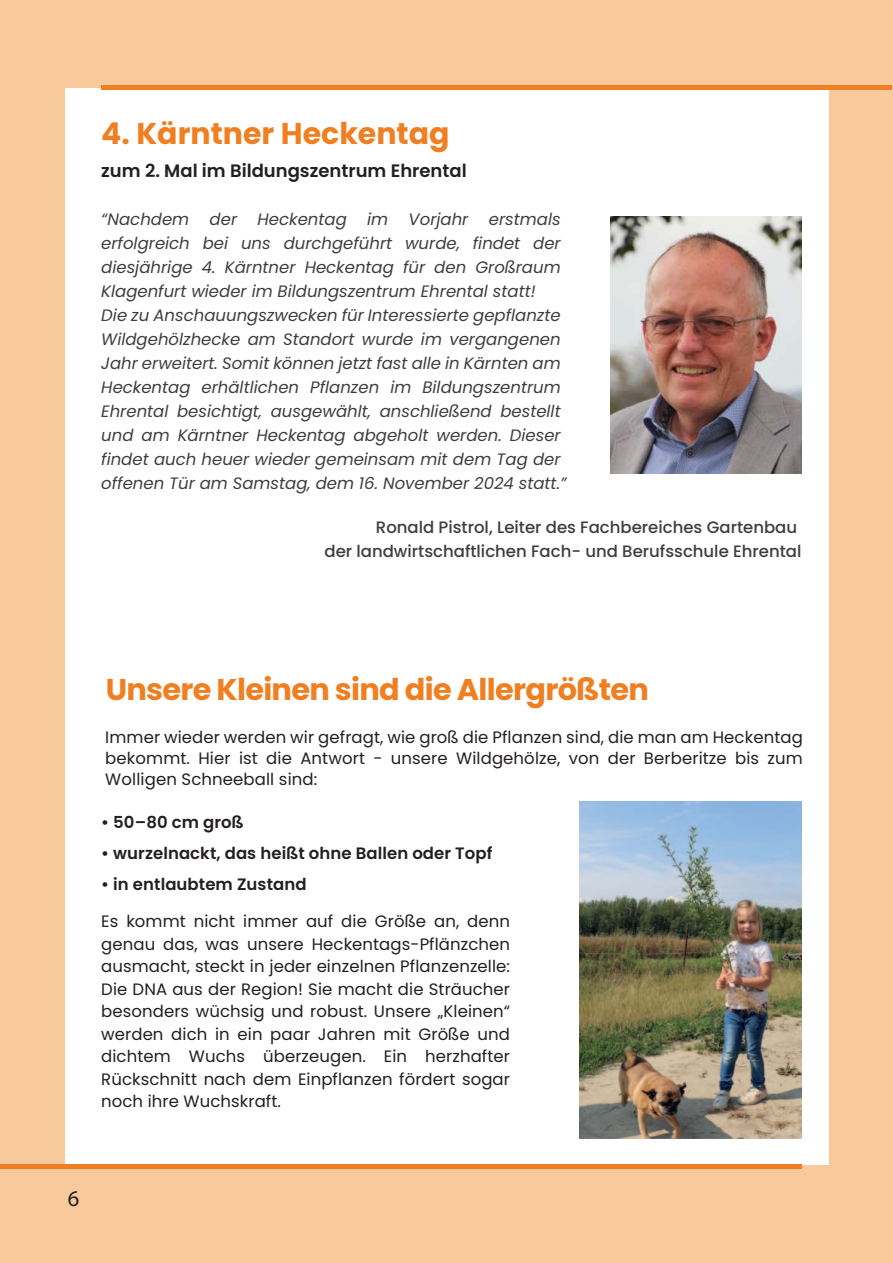
<style>
.page{position:relative;width:893px;height:1263px;background:#f8ca9b}
.page>*{position:absolute;margin:0;border:0;box-sizing:border-box;transform-origin:0 0}
.t1{font:700 30px "Poppins";letter-spacing:-.025em;color:#f07f22}
.t2{font:700 30px "Poppins";color:#f07f22}
.t3{font:22.5px "Myriad Pro";color:#231f20}
.t4{font:600 18px "Poppins";color:#231f20}
.t5{font:italic 16.5px/24px "Poppins";color:#3e3e3f}
.t6{font:16.5px/22.5px "Poppins";letter-spacing:.005em;color:#231f20;text-align:justify}
.t7{font:500 16.5px/24px "Poppins";color:#3e3e3f;text-align:right}
.t8{font:600 16.5px/31.2px "Poppins";letter-spacing:.005em;color:#231f20}
</style>
<div class="page">
<div style="left:66px;top:88px;width:763px;height:1076px;background:#fff"></div>
<div style="left:0;top:1164px;width:801px;height:5px;background:#f07f22"></div>
<img style="left:579px;top:801px;width:222px;height:337px">
<img style="left:611px;top:217px;width:190px;height:257px">
<hr style="left:101px;top:86px;width:791px;height:4px;background:#f07f22">
<h1 class="t2" style="left:101px;top:120px;width:350px">4. K‰rntner Heckentag</h1>
<p class="t4" style="left:101px;top:163px;width:367px">zum 2. Mal im Bildungszentrum Ehrental</p>
<p class="t5" style="left:101px;top:209px;width:467px">ìNachdem der Heckentag im Vorjahr erstmals erfolgreich bei uns durchgef¸hrt wurde, findet der diesj‰hrige 4. K‰rntner Heckentag f¸r den Groflraum Klagenfurt wieder im Bildungszentrum Ehrental statt!<br>Die zu Anschauungszwecken f¸r Interessierte gepflanzte Wildgehˆlzhecke am Standort wurde im vergangenen Jahr erweitert. Somit kˆnnen jetzt fast alle in K‰rnten am Heckentag erh‰ltlichen Pflanzen im Bildungszentrum Ehrental besichtigt, ausgew‰hlt, anschlieflend bestellt und am K‰rntner Heckentag abgeholt werden. Dieser findet auch heuer wieder gemeinsam mit dem Tag der offenen T¸r am Samstag, dem 16. November 2024 statt.î</p>
<p class="t7" style="left:324px;top:516px;width:478px">Ronald Pistrol, Leiter des Fachbereiches Gartenbau<br>der landwirtschaftlichen Fach- und Berufsschule Ehrental</p>
<h1 class="t1" style="left:106px;top:676px;width:545px">Unsere Kleinen sind die Allergrˆflten</h1>
<p class="t6" style="left:105px;top:727px;width:699px;line-height:21px">Immer wieder werden wir gefragt, wie grofl die Pflanzen sind, die man am Heckentag bekommt. Hier ist die Antwort - unsere Wildgehˆlze, von der Berberitze bis zum Wolligen Schneeball sind:</p>
<p class="t8" style="left:101px;top:808px;width:393px">ï 50ñ80 cm grofl<br>ï wurzelnackt, das heiflt ohne Ballen oder Topf ï in entlaubtem Zustand</p>
<p class="t6" style="left:101px;top:910px;width:410px">Es kommt nicht immer auf die Grˆfle an, denn genau das, was unsere Heckentags-Pfl‰nzchen ausmacht, steckt in jeder einzelnen Pflanzenzelle:<br>Die DNA aus der Region! Sie macht die Str‰ucher besonders w¸chsig und robust. Unsere ÑKleinenì werden dich in ein paar Jahren mit Grˆfle und dichtem Wuchs ¸berzeugen. Ein herzhafter R¸ckschnitt nach dem Einpflanzen fˆrdert sogar noch ihre Wuchskraft.</p>
<h2 class="t3" style="left:68px;top:1184px;width:13px">6</h2>
</div>
